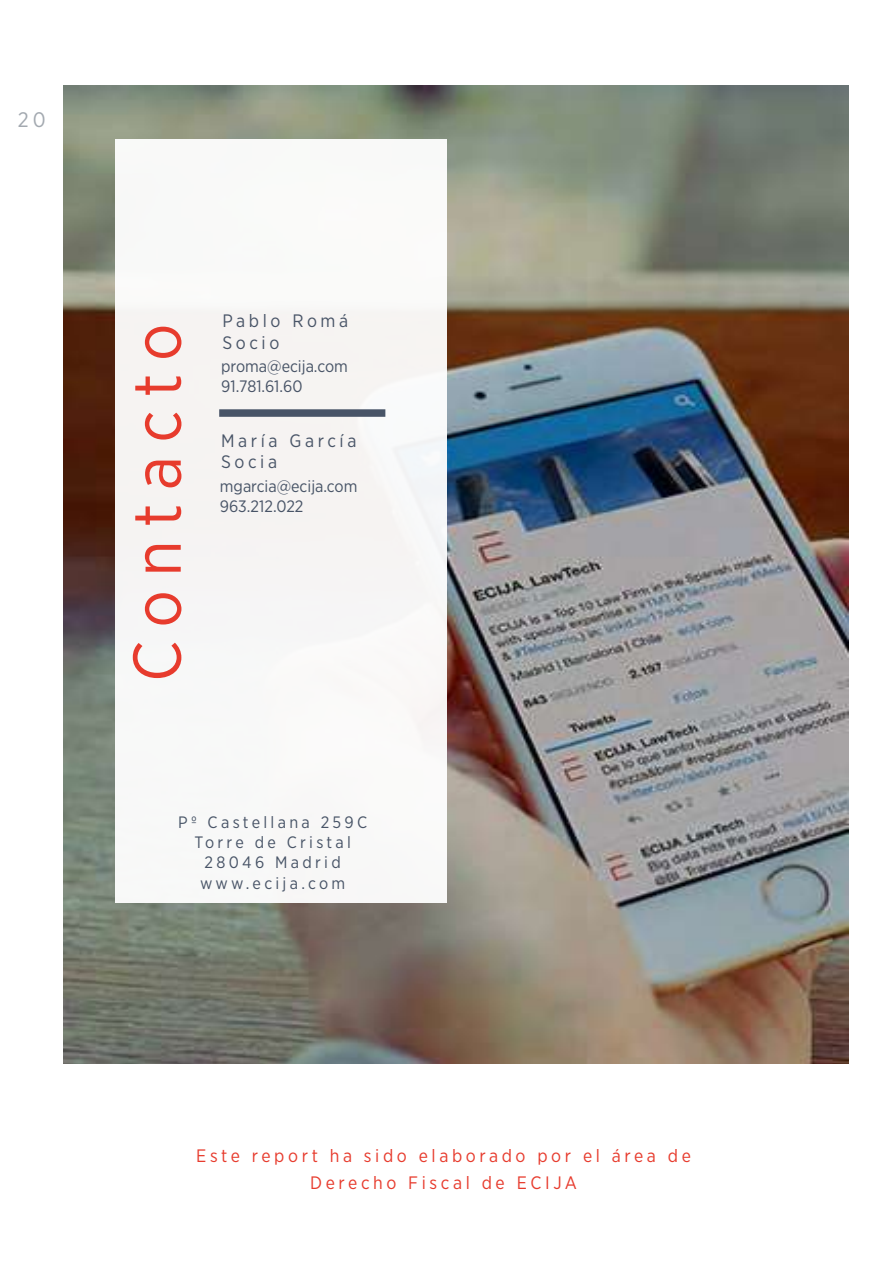
<style>
.page{position:relative;width:893px;height:1263px;background:#fff}
.page>*{position:absolute;margin:0;border:0;box-sizing:border-box;transform-origin:0 0}
.t1{font:67.5px "Gotham Narrow";letter-spacing:.2em;color:#e73b2d}
.t2{font:21px "Gotham Narrow";color:#a3a9b0}
.t3{font:18px/27px "Gotham Narrow";letter-spacing:.2em;color:#e73b2d;text-align:center}
.t4{font:18px/21.6px "Gotham Narrow";letter-spacing:.2em;color:#485467}
.t5{font:16.5px/19.8px "Gotham Narrow";color:#485467}
.t6{font:16.5px/19.8px "Gotham Narrow";letter-spacing:.185em;color:#485467;text-align:center}
</style>
<div class="page">
<img style="left:64px;top:85px;width:785px;height:979px">
<div style="left:115px;top:139px;width:331px;height:764px;background:#f8f8f7"></div>
<div style="left:219px;top:409px;width:166px;height:8px;background:#485467"></div>
<p class="t2" style="left:18px;top:107px;width:30px">20</p>
<h1 class="t1" style="left:115px;top:682px;width:360px;rotate:-90deg">Contacto</h1>
<p class="t4" style="left:222px;top:310px;width:127px">Pablo Romá<br>Socio</p>
<p class="t5" style="left:221px;top:356px;width:128px">proma@ecija.com<br>91.781.61.60</p>
<p class="t4" style="left:221px;top:429px;width:137px">María García<br>Socia</p>
<p class="t5" style="left:220px;top:476px;width:139px">mgarcia@ecija.com<br>963.212.022</p>
<p class="t6" style="left:178px;top:812px;width:190px">Pº Castellana 259C<br>Torre de Cristal<br>28046 Madrid</p>
<p class="t6" style="left:200px;top:873px;width:147px">www.ecija.com</p>
<p class="t3" style="left:196px;top:1142px;width:496px">Este report ha sido elaborado por el área de<br>Derecho Fiscal de ECIJA</p>
</div>
